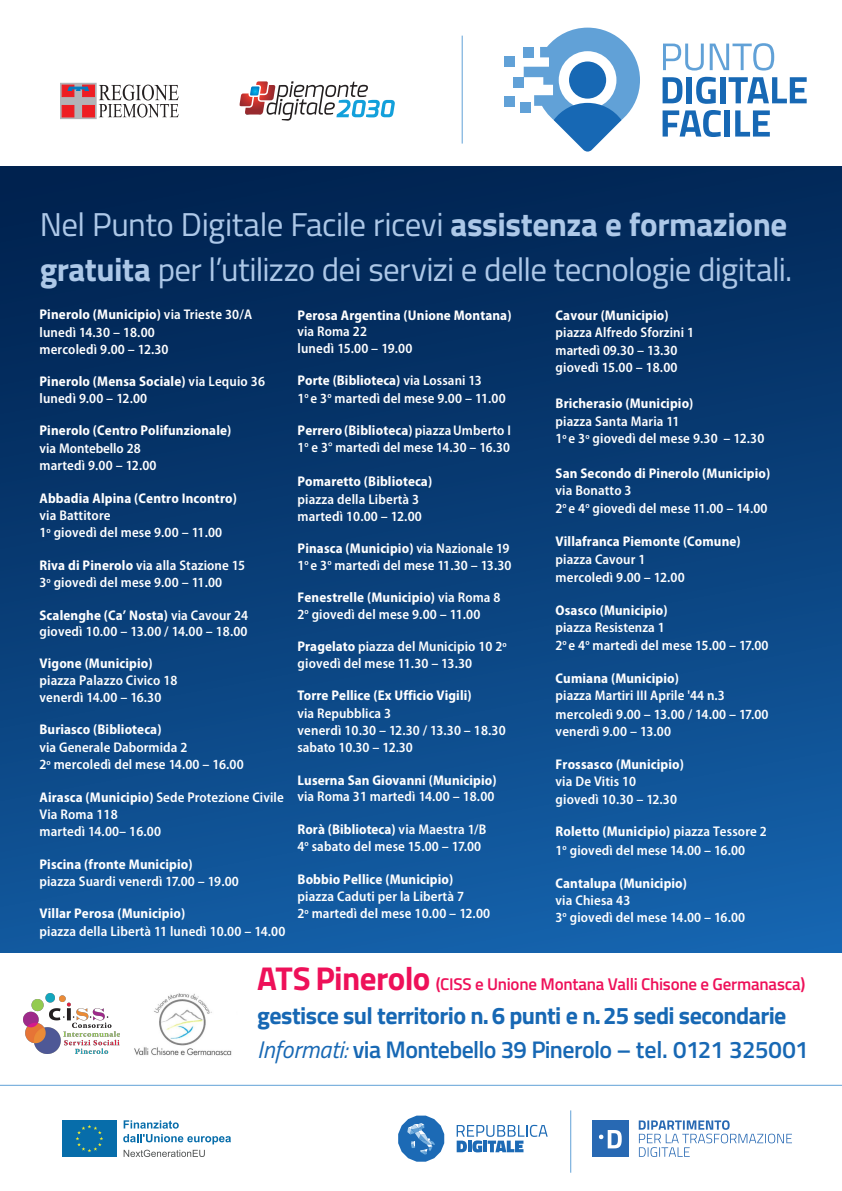
<style>
.page{position:relative;width:842px;height:1191px;background:#fff}
.page>*{position:absolute;margin:0;border:0;box-sizing:border-box;transform-origin:0 0}
.t1{font:33px/45px "Titillium Web";letter-spacing:-.02em;color:#adc8e8}
.t2{font:700 24px/34px "Titillium Web";letter-spacing:-.025em;color:#1768b4}
.t3{font:600 17px "Titillium Web";letter-spacing:-.015em;color:#ee1059}
.t4{font:600 semi-condensed 14.1px/17.3px "Myriad Pro";letter-spacing:.01em;color:#fff}
.t5{font:700 semi-condensed 14.1px "Myriad Pro";letter-spacing:.01em;color:#fff}
.s1{font-weight:700}
.s2{font-weight:700;font-size:33px}
.s3{font-weight:400;font-style:italic}
.s4{font-weight:600}
</style>
<div class="page">
<hr style="left:570px;top:1110px;width:1px;height:62px;background:#61a1d7">
<hr style="left:462px;top:36px;width:1px;height:108px;background:#61a1d7">
<svg style="left:99px;top:85px;width:80px;height:32px"></svg>
<div style="left:60px;top:83px;width:36px;height:36px;background:#b2b3b7"></div>
<div style="left:60px;top:83px;width:36px;height:36px;border:1px solid #b2b3b7"></div>
<div style="left:82px;top:105px;width:13px;height:12px;background:#ee1d23;border:1px solid #ee1d23"></div>
<div style="left:62px;top:105px;width:12px;height:12px;background:#ee1d23"></div>
<div style="left:62px;top:85px;width:12px;height:12px;background:#ee1d23"></div>
<div style="left:82px;top:85px;width:13px;height:12px;background:#ee1d23"></div>
<svg style="left:68px;top:86px;width:21px;height:5px"></svg>
<svg style="left:240px;top:81px;width:155px;height:40px"></svg>
<svg style="left:663px;top:44px;width:41px;height:27px"></svg>
<svg style="left:710px;top:43px;width:64px;height:28px"></svg>
<svg style="left:663px;top:77px;width:19px;height:26px"></svg>
<div style="left:687px;top:77px;width:5px;height:26px;background:#1768b4"></div>
<svg style="left:696px;top:77px;width:20px;height:27px"></svg>
<div style="left:720px;top:77px;width:6px;height:26px;background:#1768b4"></div>
<svg style="left:729px;top:77px;width:78px;height:26px"></svg>
<svg style="left:663px;top:110px;width:58px;height:27px"></svg>
<div style="left:725px;top:110px;width:5px;height:27px;background:#1768b4"></div>
<svg style="left:735px;top:110px;width:35px;height:27px"></svg>
<div style="left:504px;top:57px;width:10px;height:10px;background:#61a1d7"></div>
<div style="left:513px;top:77px;width:11px;height:11px;background:#61a1d7"></div>
<div style="left:504px;top:96px;width:10px;height:10px;background:#61a1d7"></div>
<div style="left:520px;top:103px;width:10px;height:10px;background:#61a1d7"></div>
<svg style="left:524px;top:28px;width:116px;height:124px"></svg>
<div style="left:61px;top:1119px;width:57px;height:39px;background:#076daa"></div>
<svg style="left:76px;top:1125px;width:27px;height:27px"></svg>
<svg style="left:124px;top:1120px;width:55px;height:8px"></svg>
<svg style="left:123px;top:1134px;width:108px;height:23px"></svg>
<svg style="left:457px;top:1124px;width:91px;height:28px"></svg>
<svg style="left:398px;top:1115px;width:46px;height:46px"></svg>
<svg style="left:639px;top:1120px;width:153px;height:36px"></svg>
<div style="left:592px;top:1120px;width:37px;height:37px;background:#2869b3"></div>
<svg style="left:599px;top:1130px;width:23px;height:18px"></svg>
<hr style="left:0;top:1084px;width:842px;height:1px;background:#61a1d7">
<div style="left:0;top:166px;width:842px;height:786px;background:linear-gradient(to bottom,#00224f,#135ea6)"></div>
<img style="left:23px;top:993px;width:96px;height:61px">
<img style="left:134px;top:993px;width:98px;height:63px">
<h1 class="t1" style="left:40px;top:200px;width:754px">Nel Punto Digitale Facile ricevi <span class="s1">assistenza e formazione gratuita</span> per l’utilizzo dei servizi e delle tecnologie digitali.</h1>
<p class="t4" style="left:40px;top:306px;width:214px"><span class="s1">Pinerolo (Municipio)</span> via Trieste 30/A lunedì 14.30 – 18.00<br>mercoledì 9.00 – 12.30</p>
<p class="t4" style="left:40px;top:373px;width:227px;line-height:16.6px"><span class="s1">Pinerolo (Mensa Sociale)</span> via Lequio 36 lunedì 9.00 – 12.00</p>
<p class="t5" style="left:40px;top:421px;width:193px">Pinerolo (Centro Polifunzionale)</p>
<p class="t4" style="left:40px;top:439px;width:119px">via Montebello 28 martedì 9.00 – 12.00</p>
<p class="t5" style="left:40px;top:489px;width:199px">Abbadia Alpina (Centro Incontro)</p>
<p class="t4" style="left:40px;top:506px;width:184px">via Battitore<br>1<sup>o</sup> giovedì del mese 9.00 – 11.00</p>
<p class="t4" style="left:40px;top:556px;width:207px"><span class="s1">Riva di Pinerolo</span> via alla Stazione 15<br>3<sup>o</sup> giovedì del mese 9.00 – 11.00</p>
<p class="t4" style="left:40px;top:607px;width:210px;line-height:16px"><span class="s1">Scalenghe (Ca’ Nosta)</span> via Cavour 24 giovedì 10.00 – 13.00 / 14.00 – 18.00</p>
<p class="t5" style="left:40px;top:654px;width:115px">Vigone (Municipio)</p>
<p class="t4" style="left:40px;top:671px;width:140px;line-height:16.8px">piazza Palazzo Civico 18 venerdì 14.00 – 16.30</p>
<p class="t5" style="left:40px;top:720px;width:123px">Buriasco (Biblioteca)</p>
<p class="t4" style="left:40px;top:738px;width:206px">via Generale Dabormida 2<br>2<sup>o</sup> mercoledì del mese 14.00 – 16.00</p>
<p class="t4" style="left:40px;top:788px;width:246px"><span class="s1">Airasca (Municipio)</span> Sede Protezione Civile<br>Via Roma 118<br>martedì 14.00– 16.00</p>
<p class="t5" style="left:40px;top:855px;width:155px">Piscina (fronte Municipio)</p>
<p class="t4" style="left:40px;top:872px;width:201px">piazza Suardi venerdì 17.00 – 19.00</p>
<p class="t5" style="left:40px;top:904px;width:147px">Villar Perosa (Municipio)</p>
<p class="t4" style="left:40px;top:922px;width:247px">piazza della Libertà 11 lunedì 10.00 – 14.00</p>
<p class="t5" style="left:298px;top:306px;width:215px">Perosa Argentina (Unione Montana)</p>
<p class="t4" style="left:298px;top:323px;width:116px;line-height:16.7px">via Roma 22<br>lunedì 15.00 – 19.00</p>
<p class="t4" style="left:298px;top:372px;width:210px"><span class="s1">Porte (Biblioteca)</span> via Lossani 13<br>1<sup>o</sup> e 3<sup>o</sup> martedì del mese 9.00 – 11.00</p>
<p class="t4" style="left:298px;top:422px;width:215px;line-height:16.6px"><span class="s1">Perrero (Biblioteca)</span> piazzaUmberto I<br>1<sup>o</sup> e 3° martedì del mese 14.30 – 16.30</p>
<p class="t5" style="left:298px;top:472px;width:136px">Pomaretto (Biblioteca)</p>
<p class="t4" style="left:298px;top:490px;width:126px">piazza della Libertà 3 martedì 10.00 – 12.00</p>
<p class="t4" style="left:298px;top:540px;width:215px;line-height:16.6px"><span class="s1">Pinasca (Municipio)</span> via Nazionale 19<br>1<sup>o</sup> e 3<sup>o</sup> martedì del mese 11.30 – 13.30</p>
<p class="t4" style="left:298px;top:589px;width:204px;line-height:16.6px"><span class="s1">Fenestrelle (Municipio)</span> via Roma 8<br>2<sup>o</sup> giovedì del mese 9.00 – 11.00</p>
<p class="t4" style="left:298px;top:638px;width:211px;line-height:16.6px"><span class="s1">Pragelato</span> piazza del Municipio 10 2<sup>o </sup>giovedì del mese 11.30 – 13.30</p>
<p class="t5" style="left:298px;top:686px;width:176px">Torre Pellice (Ex Ufficio Vigili)</p>
<p class="t4" style="left:298px;top:704px;width:210px">via Repubblica 3<br>venerdì 10.30 – 12.30 / 13.30 – 18.30 sabato 10.30 – 12.30</p>
<p class="t5" style="left:298px;top:771px;width:201px">Luserna San Giovanni (Municipio)</p>
<p class="t4" style="left:298px;top:788px;width:198px">via Roma 31 martedì 14.00 – 18.00</p>
<p class="t4" style="left:298px;top:820px;width:190px"><span class="s1">Rorà (Biblioteca)</span> via Maestra 1/B<br>4<sup>o</sup> sabato del mese 15.00 – 17.00</p>
<p class="t5" style="left:298px;top:869px;width:157px">Bobbio Pellice (Municipio)</p>
<p class="t4" style="left:298px;top:887px;width:194px">piazza Caduti per la Libertà 7<br>2<sup>o</sup> martedì del mese 10.00 – 12.00</p>
<p class="t5" style="left:556px;top:306px;width:114px">Cavour (Municipio)</p>
<p class="t4" style="left:556px;top:323px;width:140px">piazza Alfredo Sforzini 1 martedì 09.30 – 13.30 giovedì 15.00 – 18.00</p>
<p class="t5" style="left:556px;top:394px;width:139px">Bricherasio (Municipio)</p>
<p class="t4" style="left:556px;top:412px;width:210px;line-height:17.7px">piazza Santa Maria 11<br>1<sup>o</sup> e 3<sup>o</sup> giovedì del mese 9.30 – 12.30</p>
<p class="t5" style="left:556px;top:464px;width:216px">San Secondo di Pinerolo (Municipio)</p>
<p class="t4" style="left:556px;top:481px;width:213px;line-height:17.6px">via Bonatto 3<br>2<sup>o</sup> e 4<sup>o</sup> giovedì del mese 11.00 – 14.00</p>
<p class="t5" style="left:556px;top:531px;width:187px">Villafranca Piemonte (Comune)</p>
<p class="t4" style="left:556px;top:549px;width:131px;line-height:18px">piazza Cavour 1 mercoledì 9.00 – 12.00</p>
<p class="t5" style="left:556px;top:601px;width:114px">Osasco (Municipio)</p>
<p class="t4" style="left:556px;top:618px;width:214px;line-height:17.7px">piazza Resistenza 1<br>2<sup>o</sup> e 4<sup>o</sup> martedì del mese 15.00 – 17.00</p>
<p class="t5" style="left:556px;top:669px;width:125px">Cumiana (Municipio)</p>
<p class="t4" style="left:556px;top:686px;width:214px;line-height:18px">piazza Martiri III Aprile '44 n.3 mercoledì 9.00 – 13.00 / 14.00 – 17.00 venerdì 9.00 – 13.00</p>
<p class="t5" style="left:556px;top:755px;width:130px">Frossasco (Municipio)</p>
<p class="t4" style="left:556px;top:772px;width:123px">via De Vitis 10 giovedì 10.30 – 12.30</p>
<p class="t4" style="left:556px;top:822px;width:213px;line-height:18.3px"><span class="s1">Roletto (Municipio)</span> piazza Tessore 2<br>1<sup>o</sup> giovedì del mese 14.00 – 16.00</p>
<p class="t5" style="left:556px;top:873px;width:133px">Cantalupa (Municipio)</p>
<p class="t4" style="left:556px;top:891px;width:191px">via Chiesa 43<br>3<sup>o</sup> giovedì del mese 14.00 – 16.00</p>
<p class="t3" style="left:257px;top:971px;width:550px"><span class="s2">ATS Pinerolo</span> (CISS e Unione Montana Valli Chisone e Germanasca)</p>
<h2 class="t2" style="left:257px;top:997px;width:553px">gestisce sul territorio n. 6 punti e n. 25 sedi secondarie<br><span class="s3">Informati:</span> <span class="s4">via Montebello 39 Pinerolo – tel. 0121 325001</span></h2>
</div>
